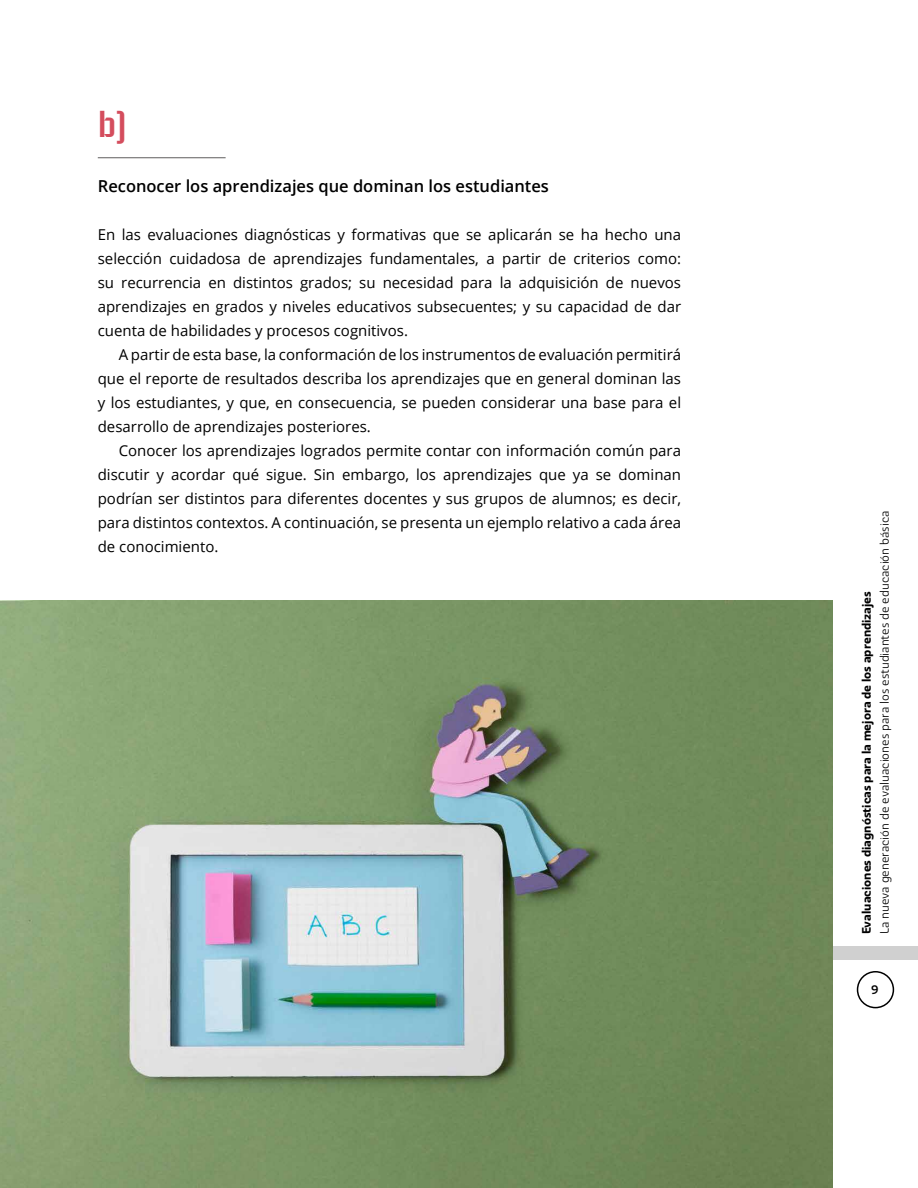
<style>
.page{position:relative;width:918px;height:1188px;background:#fff}
.page>*{position:absolute;margin:0;border:0;box-sizing:border-box;transform-origin:0 0}
.t1{font:600 33px "Briem Akademi Std";color:#d44d5d}
.t2{font:600 16.5px "Open Sans";color:#000}
.t3{font:15px/24px "Open Sans";color:#000;text-align:justify}
.t4{font:12px "Ashemore Nor Reg";color:#000}
.t5{font:12px "Ashemore Nor Bol";color:#000}
.t6{font:12px "Ashemore Nor Med";color:#000}
</style>
<div class="page">
<div style="left:857px;top:971px;width:37px;height:37px;border:2px solid #000;border-radius:50%"></div>
<div style="left:833px;top:946px;width:85px;height:14px;background:#d0d0d0"></div>
<hr style="left:98px;top:157px;width:128px;height:1px;background:#706f6f">
<img style="left:0;top:600px;width:833px;height:588px">
<h1 class="t1" style="left:98px;top:107px;width:30px">b)</h1>
<p class="t2" style="left:98px;top:175px;width:453px">Reconocer los aprendizajes que dominan los estudiantes</p>
<p class="t3" style="left:98px;top:222px;width:585px">En las evaluaciones diagnósticas y formativas que se aplicarán se ha hecho una selección cuidadosa de aprendizajes fundamentales, a partir de criterios como: su recurrencia en distintos grados; su necesidad para la adquisición de nuevos aprendizajes en grados y niveles educativos subsecuentes; y su capacidad de dar cuenta de habilidades y procesos cognitivos.</p>
<p class="t3" style="left:98px;top:342px;width:585px;text-indent:21px">A partir de esta base, la conformación de los instrumentos de evaluación permitirá que el reporte de resultados describa los aprendizajes que en general dominan las y los estudiantes, y que, en consecuencia, se pueden considerar una base para el desarrollo de aprendizajes posteriores.</p>
<p class="t3" style="left:98px;top:438px;width:585px;text-indent:21px">Conocer los aprendizajes logrados permite contar con información común para discutir y acordar qué sigue. Sin embargo, los aprendizajes que ya se dominan podrían ser distintos para diferentes docentes y sus grupos de alumnos; es decir, para distintos contextos. A continuación, se presenta un ejemplo relativo a cada área de conocimiento.</p>
<p class="t4" style="left:878px;top:934px;width:425px;rotate:-90deg">La nueva generación de evaluaciones para los estudiantes de educación básica</p>
<p class="t5" style="left:859px;top:934px;width:345px;rotate:-90deg">Evaluaciones diagnósticas para la mejora de los aprendizajes</p>
<p class="t6" style="left:871px;top:983px;width:9px">9</p>
</div>
